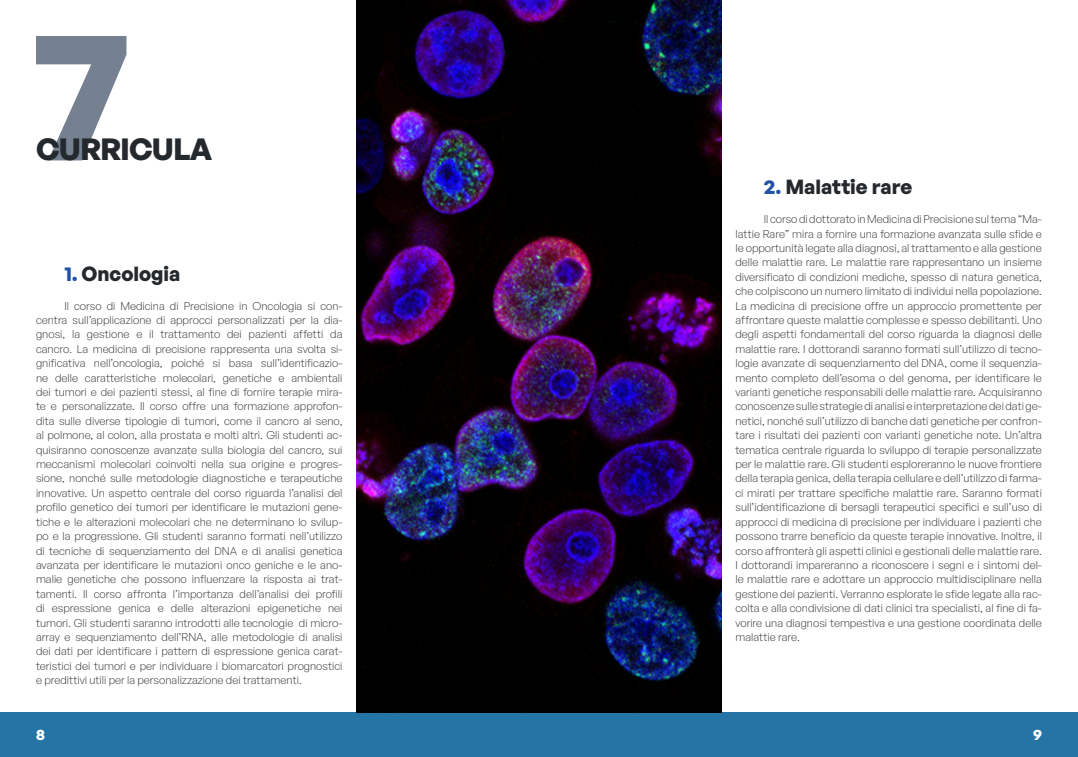
<style>
.page{position:relative;width:1078px;height:757px;background:#fff}
.page>*{position:absolute;margin:0;border:0;box-sizing:border-box;transform-origin:0 0}
.Titolo{font:700 30px "General Sans";letter-spacing:-.04em;color:#24292e}
.t1{font:700 20px "General Sans";color:#24292e}
.t2{font:700 15px "General Sans";color:#fff}
.t3{font:300 11px/14.4px "General Sans";color:#231f20;text-align:justify}
.s1{color:#2152a6}
</style>
<div class="page">
<div style="left:0;top:713px;width:1077px;height:44px;background:#2475a6"></div>
<img style="left:357px;top:0;width:364px;height:713px">
<svg style="left:36px;top:36px;width:90px;height:124px"></svg>
<p class="Titolo" style="left:36px;top:130px;width:178px">CURRICULA</p>
<p class="t1" style="left:64px;top:261px;width:117px"><span class="s1">1.</span> Oncologia</p>
<p class="t3" style="left:36px;top:298px;width:308px;text-indent:28px">Il corso di Medicina di Precisione in Oncologia si con&shy;centra sull’applicazione di approcci personalizzati per la dia&shy;gnosi, la gestione e il trattamento dei pazienti affetti da cancro. La medicina di precisione rappresenta una svolta si&shy;gnificativa nell’oncologia, poiché si basa sull’identificazio&shy;ne delle caratteristiche molecolari, genetiche e ambientali dei tumori e dei pazienti stessi, al fine di fornire terapie mira&shy;te e personalizzate. Il corso offre una formazione approfon&shy;dita sulle diverse tipologie di tumori, come il cancro al seno, al polmone, al colon, alla prostata e molti altri. Gli studenti ac&shy;quisiranno conoscenze avanzate sulla biologia del cancro, sui meccanismi molecolari coinvolti nella sua origine e progres&shy;sione, nonché sulle metodologie diagnostiche e terapeutiche innovative. Un aspetto centrale del corso riguarda l’analisi del profilo genetico dei tumori per identificare le mutazioni gene&shy;tiche e le alterazioni molecolari che ne determinano lo svilup&shy;po e la progressione. Gli studenti saranno formati nell’utilizzo di tecniche di sequenziamento del DNA e di analisi genetica avanzata per identificare le mutazioni onco geniche e le ano&shy;malie genetiche che possono influenzare la risposta ai trat&shy;tamenti. Il corso affronta l’importanza dell’analisi dei profili di espressione genica e delle alterazioni epigenetiche nei tumori. Gli studenti saranno introdotti alle tecnologie di micro&shy;array e sequenziamento dell’RNA, alle metodologie di analisi dei dati per identificare i pattern di espressione genica carat&shy;teristici dei tumori e per individuare i biomarcatori prognostici e predittivi utili per la personalizzazione dei trattamenti.</p>
<p class="t1" style="left:763px;top:174px;width:150px"><span class="s1">2.</span> Malattie rare</p>
<p class="t3" style="left:735px;top:212px;width:308px;text-indent:28px">Il corso di dottorato in Medicina di Precisione sul tema “Ma&shy;lattie Rare” mira a fornire una formazione avanzata sulle sfide e le opportunità legate alla diagnosi, al trattamento e alla gestione delle malattie rare. Le malattie rare rappresentano un insieme diversificato di condizioni mediche, spesso di natura genetica, che colpiscono un numero limitato di individui nella popolazione.<br>La medicina di precisione offre un approccio promettente per affrontare queste malattie complesse e spesso debilitanti. Uno degli aspetti fondamentali del corso riguarda la diagnosi delle malattie rare. I dottorandi saranno formati sull’utilizzo di tecno&shy;logie avanzate di sequenziamento del DNA, come il sequenzia&shy;mento completo dell’esoma o del genoma, per identificare le varianti genetiche responsabili delle malattie rare. Acquisiranno conoscenze sulle strategie di analisi e interpretazione dei dati ge&shy;netici, nonché sull’utilizzo di banche dati genetiche per confron&shy;tare i risultati dei pazienti con varianti genetiche note. Un’altra tematica centrale riguarda lo sviluppo di terapie personalizzate per le malattie rare. Gli studenti esploreranno le nuove frontiere della terapia genica, della terapia cellulare e dell’utilizzo di farma&shy;ci mirati per trattare specifiche malattie rare. Saranno formati sull’identificazione di bersagli terapeutici specifici e sull’uso di approcci di medicina di precisione per individuare i pazienti che possono trarre beneficio da queste terapie innovative. Inoltre, il corso affronterà gli aspetti clinici e gestionali delle malattie rare.<br>I dottorandi impareranno a riconoscere i segni e i sintomi del&shy;le malattie rare e adottare un approccio multidisciplinare nella gestione dei pazienti. Verranno esplorate le sfide legate alla rac&shy;colta e alla condivisione di dati clinici tra specialisti, al fine di fa&shy;vorire una diagnosi tempestiva e una gestione coordinata delle malattie rare.</p>
<h3 class="t2" style="left:36px;top:725px;width:10px">8</h3>
<h3 class="t2" style="left:1032px;top:725px;width:10px">9</h3>
</div>
